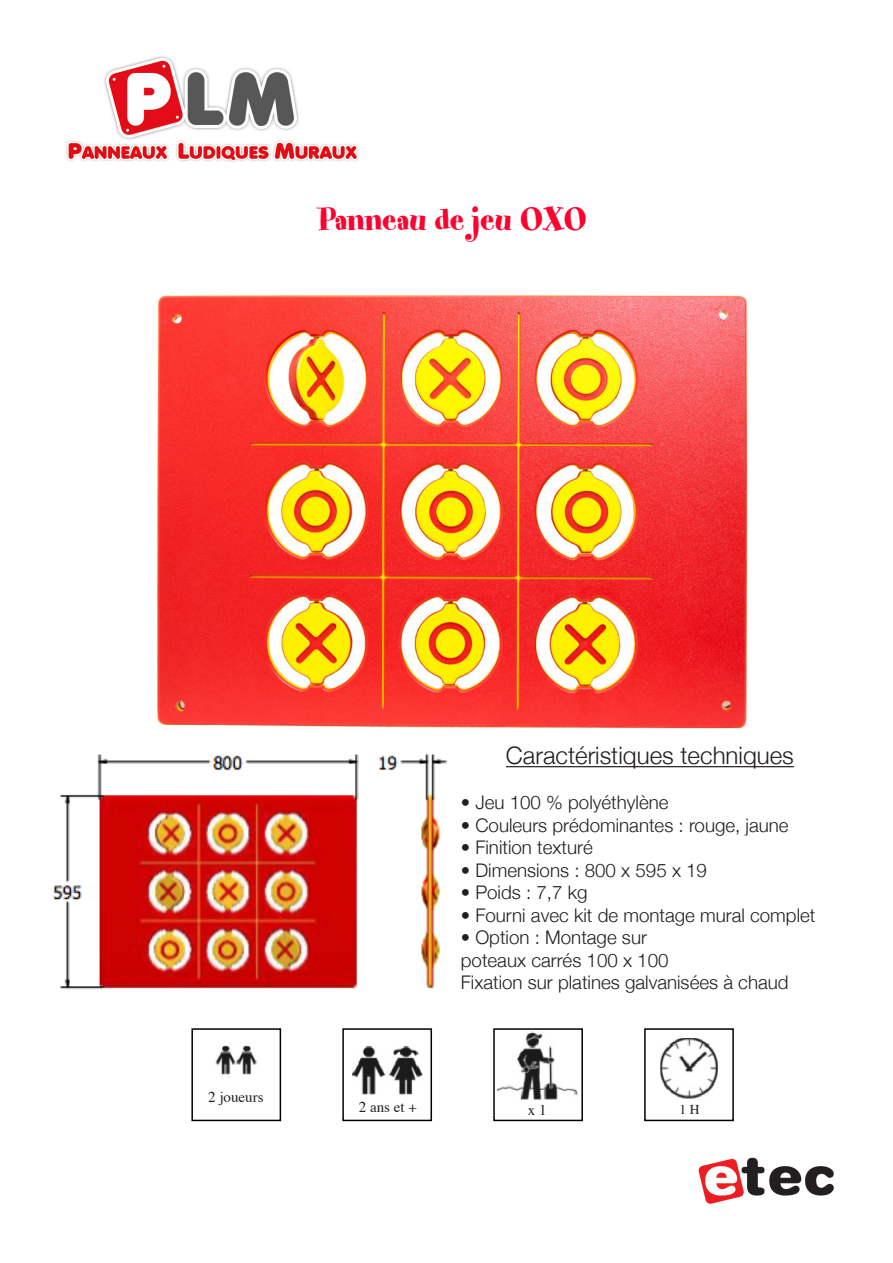
<style>
.page{position:relative;width:893px;height:1263px;background:#fff}
.page>*{position:absolute;margin:0;border:0;box-sizing:border-box;transform-origin:0 0}
.t1{font:36px "Spumoni LP";color:#ff002f}
.t2{font:300 24.15px "Helvetica Neue";color:#231f20}
.t3{font:300 18.75px/22.5px "Helvetica Neue";color:#231f20}
.t4{font:15px "Times";color:#231f20}
.t5{font:13.5px "Times";color:#231f20}
</style>
<div class="page">
<img style="left:698px;top:1157px;width:136px;height:47px">
<hr style="left:506px;top:766px;width:288px;height:1px;background:#231f20">
<img style="left:66px;top:56px;width:293px;height:106px">
<img style="left:52px;top:754px;width:396px;height:236px">
<img style="left:157px;top:294px;width:591px;height:435px">
<div style="left:493px;top:1028px;width:90px;height:93px;background:#fff;border:2px solid #000"></div>
<img style="left:498px;top:1032px;width:80px;height:68px">
<div style="left:191px;top:1028px;width:90px;height:93px;background:#fff;border:2px solid #000"></div>
<img style="left:215px;top:1045px;width:42px;height:33px">
<div style="left:342px;top:1028px;width:90px;height:93px;background:#fff;border:2px solid #000"></div>
<img style="left:353px;top:1046px;width:69px;height:49px">
<div style="left:644px;top:1028px;width:90px;height:93px;background:#fff;border:2px solid #000"></div>
<img style="left:662px;top:1039px;width:54px;height:59px">
<div style="left:659px;top:1036px;width:60px;height:65px;border:2px solid #fff"></div>
<p class="t1" style="left:319px;top:201px;width:270px">Panneau de jeu OXO</p>
<p class="t4" style="left:208px;top:1083px;width:57px">2 joueurs</p>
<p class="t2" style="left:506px;top:741px;width:289px">Caractéristiques techniques</p>
<p class="t3" style="left:461px;top:791px;width:209px">• Jeu 100 % polyéthylène</p>
<p class="t3" style="left:461px;top:813px;width:329px">• Couleurs prédominantes : rouge, jaune</p>
<p class="t3" style="left:461px;top:836px;width:133px">• Finition texturé</p>
<p class="t3" style="left:461px;top:858px;width:248px">• Dimensions : 800 x 595 x 19</p>
<p class="t3" style="left:461px;top:881px;width:128px">• Poids : 7,7 kg</p>
<p class="t3" style="left:461px;top:903px;width:356px">• Fourni avec kit de montage mural complet</p>
<p class="t3" style="left:461px;top:926px;width:188px">• Option : Montage sur</p>
<p class="t3" style="left:461px;top:948px;width:329px">poteaux carrés 100 x 100<br>Fixation sur platines galvanisées à chaud</p>
<p class="t4" style="left:359px;top:1093px;width:60px">2 ans et +</p>
<p class="t5" style="left:680px;top:1097px;width:21px">1 H</p>
<p class="t4" style="left:528px;top:1096px;width:20px">x 1</p>
</div>
